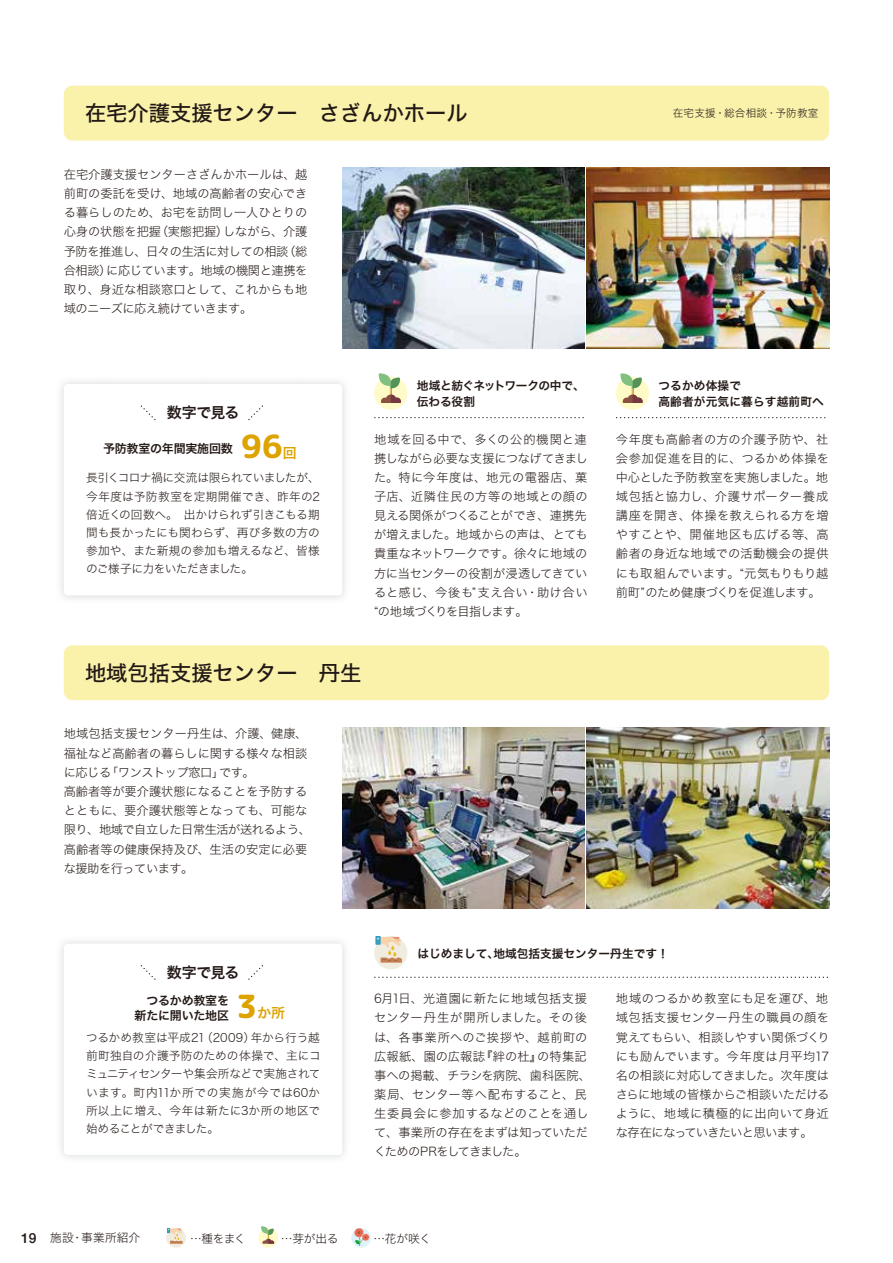
<style>
.page{position:relative;width:893px;height:1263px;background:#fff}
.page>*{position:absolute;margin:0;border:0;box-sizing:border-box;transform-origin:0 0}
.t1{font:31.95px "rounded mplus 1 c heavy";color:#dda300}
.t2{font:21.3px "Hira Kaku Std W5";color:#221815}
.t3{font:14.85px "Hira Kaku Std W6";letter-spacing:-.03em;color:#221815}
.t4{font:13.8px "Hira Kaku Std W6";color:#dda300}
.t5{font:12.15px/19px "Hira Kaku Std W2";letter-spacing:-.005em;color:#221815}
.t6{font:12px/14.4px "Hira Kaku Std W6";letter-spacing:-.02em;color:#221815;text-align:right}
.t7{font:11.7px/18.1px "Hira Kaku Std W2";letter-spacing:-.005em;color:#221815;text-align:justify}
.t8{font:11.7px/16px "Hira Kaku Std W6";color:#221815}
.t9{font:11.7px "Hira Kaku Std W2";letter-spacing:-.025em;color:#414548}
.t10{font:11.7px/16px "Hira Kaku Std W6";letter-spacing:-.025em;color:#221815}
.t11{font:10.65px "Hira Kaku Std W2";letter-spacing:.015em;color:#221815}
.s1{font-family:"Helvetica Neue";font-weight:500;font-size:13.8px}
</style>
<div class="page">
<div style="left:166px;top:1228px;width:20px;height:20px;background:#f0ecdf;border-radius:50%"></div>
<svg style="left:167px;top:1228px;width:16px;height:16px"></svg>
<div style="left:258px;top:1228px;width:20px;height:20px;background:#fffbc9;border-radius:50%"></div>
<svg style="left:261px;top:1226px;width:13px;height:18px"></svg>
<svg style="left:351px;top:1228px;width:20px;height:20px"></svg>
<svg style="left:375px;top:417px;width:209px;height:1px"></svg>
<svg style="left:617px;top:417px;width:209px;height:1px"></svg>
<div style="left:616px;top:377px;width:33px;height:33px;background:#fffbc9;border-radius:50%"></div>
<svg style="left:620px;top:373px;width:23px;height:30px"></svg>
<div style="left:374px;top:377px;width:33px;height:33px;background:#fffbc9;border-radius:50%"></div>
<svg style="left:378px;top:373px;width:23px;height:30px"></svg>
<div style="left:64px;top:86px;width:765px;height:55px;background:#faf2ab;border-radius:9px"></div>
<svg style="left:140px;top:405px;width:16px;height:15px"></svg>
<svg style="left:248px;top:405px;width:15px;height:16px"></svg>
<img style="left:587px;top:168px;width:242px;height:181px">
<img style="left:342px;top:168px;width:243px;height:181px">
<div style="left:64px;top:645px;width:765px;height:55px;background:#faf2ab;border-radius:9px"></div>
<svg style="left:140px;top:965px;width:16px;height:15px"></svg>
<svg style="left:248px;top:965px;width:15px;height:15px"></svg>
<img style="left:587px;top:728px;width:242px;height:180px">
<img style="left:342px;top:728px;width:243px;height:180px">
<div style="left:374px;top:936px;width:33px;height:33px;background:#f0ecdf;border-radius:50%"></div>
<div style="left:375px;top:936px;width:6px;height:9px;background:#349fc1"></div>
<svg style="left:377px;top:937px;width:25px;height:26px"></svg>
<svg style="left:375px;top:977px;width:453px;height:1px"></svg>
<h2 class="t2" style="left:85px;top:97px;width:384px">在宅介護支援センター　さざんかホール</h2>
<p class="t11" style="left:673px;top:105px;width:147px">在宅支援・総合相談・予防教室</p>
<p class="t5" style="left:64px;top:164px;width:245px;text-align:justify">在宅介護支援センターさざんかホールは、越前町の委託を受け、地域の高齢者の安心できる暮らしのため、お宅を訪問し一人ひとりの心身の状態を把握（実態把握）しながら、介護予防を推進し、日々の生活に対しての相談（総合相談）に応じています。地域の機関と連携を取り、身近な相談窓口として、これからも地域のニーズに応え続けていきます。</p>
<p class="t3" style="left:167px;top:401px;width:74px">数字で見る</p>
<p class="t6" style="left:103px;top:441px;width:131px">予防教室の年間実施回数</p>
<h1 class="t1" style="left:241px;top:424px;width:43px">96</h1>
<p class="t4" style="left:283px;top:442px;width:15px">回</p>
<p class="t7" style="left:86px;top:469px;width:235px">長引くコロナ禍に交流は限られていましたが、今年度は予防教室を定期開催でき、昨年の2倍近くの回数へ。　出かけられず引きこもる期間も長かったにも関わらず、再び多数の方の参加や、また新規の参加も増えるなど、皆様のご様子に力をいただきました。</p>
<p class="t10" style="left:417px;top:378px;width:170px">地域と紡ぐネットワークの中で、伝わる役割</p>
<p class="t8" style="left:658px;top:378px;width:167px">つるかめ体操で<br>高齢者が元気に暮らす越前町へ</p>
<p class="t5" style="left:374px;top:429px;width:216px">地域を回る中で、多くの公的機関と連携しながら必要な支援につなげてきました。特に今年度は、地元の電器店、菓子店、近隣住民の方等の地域との顔の見える関係がつくることができ、連携先が増えました。地域からの声は、とても貴重なネットワークです。徐々に地域の方に当センターの役割が浸透してきていると感じ、今後も”支え合い・助け合い“の地域づくりを目指します。</p>
<p class="t5" style="left:616px;top:429px;width:215px;text-align:justify">今年度も高齢者の方の介護予防や、社会参加促進を目的に、つるかめ体操を中心とした予防教室を実施しました。地域包括と協力し、介護サポーター養成講座を開き、体操を教えられる方を増やすことや、開催地区も広げる等、高齢者の身近な地域での活動機会の提供にも取組んでいます。“元気もりもり越前町”のため健康づくりを促進します。</p>
<h2 class="t2" style="left:85px;top:656px;width:278px">地域包括支援センター　丹生</h2>
<p class="t5" style="left:64px;top:724px;width:249px">地域包括支援センター丹生は、介護、健康、福祉など高齢者の暮らしに関する様々な相談に応じる「ワンストップ窓口」です。<br>高齢者等が要介護状態になることを予防するとともに、要介護状態等となっても、可能な限り、地域で自立した日常生活が送れるよう、高齢者等の健康保持及び、生活の安定に必要な援助を行っています。</p>
<p class="t3" style="left:167px;top:961px;width:74px">数字で見る</p>
<p class="t6" style="left:135px;top:994px;width:96px">つるかめ教室を新たに開いた地区</p>
<h1 class="t1" style="left:237px;top:983px;width:22px">3</h1>
<p class="t4" style="left:257px;top:1002px;width:29px">か所</p>
<p class="t7" style="left:86px;top:1028px;width:236px">つるかめ教室は平成21（2009）年から行う越前町独自の介護予防のための体操で、主にコミュニティセンターや集会所などで実施されています。町内11か所での実施が今では60か所以上に増え、今年は新たに3か所の地区で始めることができました。</p>
<p class="t8" style="left:417px;top:946px;width:253px">はじめまして、地域包括支援センター丹生です！</p>
<p class="t5" style="left:374px;top:989px;width:218px">6月1日、光道園に新たに地域包括支援センター丹生が開所しました。その後は、各事業所へのご挨拶や、越前町の広報紙、園の広報誌『絆の杜』の特集記事への掲載、チラシを病院、歯科医院、薬局、センター等へ配布すること、民生委員会に参加するなどのことを通して、事業所の存在をまずは知っていただくためのPRをしてきました。</p>
<p class="t5" style="left:616px;top:989px;width:215px">地域のつるかめ教室にも足を運び、地域包括支援センター丹生の職員の顔を覚えてもらい、相談しやすい関係づくりにも励んでいます。今年度は月平均17名の相談に対応してきました。次年度はさらに地域の皆様からご相談いただけるように、地域に積極的に出向いて身近な存在になっていきたいと思います。</p>
<p class="t7" style="left:21px;top:1229px;width:120px"><span class="s1">19</span> 施設・事業所紹介</p>
<p class="t9" style="left:190px;top:1230px;width:242px">…種をまく　　　…芽が出る　　　…花が咲く</p>
</div>
